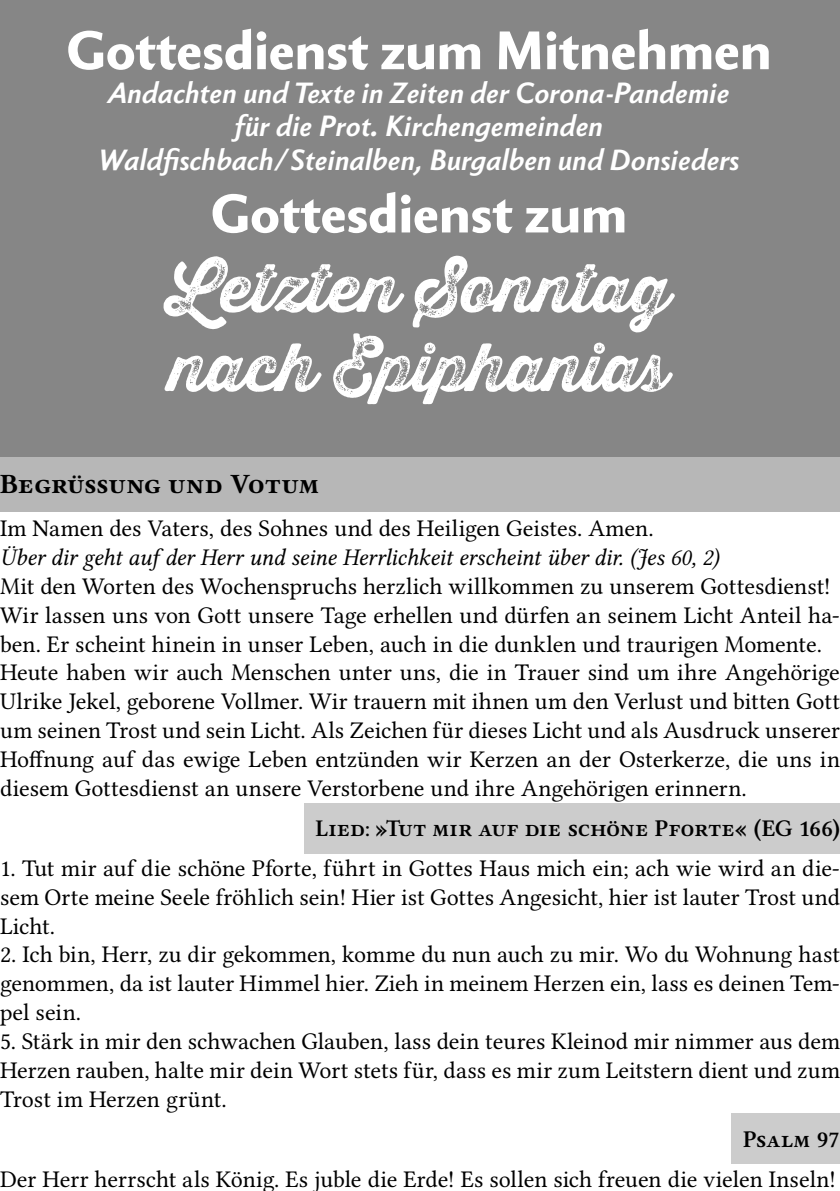
<style>
.page{position:relative;width:840px;height:1191px;background:#fff}
.page>*{position:absolute;margin:0;border:0;box-sizing:border-box;transform-origin:0 0}
.t1{font:66px/79.2px "Thirsty Rough Bol Thr";color:#fff}
.t2{font:800 52px "Berling Nova Sans Pro";color:#fff}
.t3{font:italic 700 28px/33.6px "Berling Nova Sans Pro";color:#fff;text-align:center}
.Überschriften{font:700 28px "Libertinus Serif";letter-spacing:.005em;color:#000}
.t4{font:24px/28.8px "Libertinus Serif";letter-spacing:.005em;color:#000;text-align:justify}
.t5{font:italic 24px "Libertinus Serif";letter-spacing:-.01em;color:#000}
.Unterüberschriften{font:600 24px "Libertinus Serif";letter-spacing:-.005em;color:#000}
</style>
<div class="page">
<div style="left:0;top:0;width:839px;height:457px;background:#868686"></div>
<div style="left:0;top:457px;width:839px;height:54px;background:#b7b7b7"></div>
<div style="left:304px;top:803px;width:535px;height:50px;background:#ccc"></div>
<div style="left:731px;top:1113px;width:108px;height:50px;background:#ccc"></div>
<h2 class="t2" style="left:66px;top:13px;width:706px">Gottesdienst zum Mitnehmen</h2>
<p class="t3" style="left:98px;top:74px;width:642px">Andachten und Texte in Zeiten der Corona-Pandemie für die Prot. Kirchengemeinden<br>Waldfischbach/Steinalben, Burgalben und Donsieders</p>
<h2 class="t2" style="left:211px;top:176px;width:418px">Gottesdienst zum</h2>
<h1 class="t1" style="left:168px;top:248px;width:503px">Letzten Sonntag nach Epiphanias</h1>
<p class="Überschriften" style="left:0;top:465px;width:320px">Begrüssung und Votum</p>
<p class="t4" style="left:0;top:514px;width:654px">Im Namen des Vaters, des Sohnes und des Heiligen Geistes. Amen.</p>
<p class="t5" style="left:0;top:543px;width:720px">Über dir geht auf der Herr und seine Herrlichkeit erscheint über dir. (Jes 60, 2)</p>
<p class="t4" style="left:0;top:571px;width:831px">Mit den Worten des Wochenspruchs herzlich willkommen zu unserem Gottesdienst!</p>
<p class="t4" style="left:0;top:600px;width:841px">Wir lassen uns von Gott unsere Tage erhellen und dürfen an seinem Licht Anteil ha&shy;ben. Er scheint hinein in unser Leben, auch in die dunklen und traurigen Momente.</p>
<p class="t4" style="left:0;top:658px;width:841px">Heute haben wir auch Menschen unter uns, die in Trauer sind um ihre Angehörige Ulrike Jekel, geborene Vollmer. Wir trauern mit ihnen um den Verlust und bitten Gott um seinen Trost und sein Licht. Als Zeichen für dieses Licht und als Ausdruck unserer Hoffnung auf das ewige Leben entzünden wir Kerzen an der Osterkerze, die uns in diesem Gottesdienst an unsere Verstorbene und ihre Angehörigen erinnern.</p>
<p class="Unterüberschriften" style="left:315px;top:814px;width:525px">Lied: »Tut mir auf die schöne Pforte« (EG 166)</p>
<p class="t4" style="left:0;top:853px;width:841px">1. Tut mir auf die schöne Pforte, führt in Gottes Haus mich ein; ach wie wird an die&shy;sem Orte meine Seele fröhlich sein! Hier ist Gottes Angesicht, hier ist lauter Trost und Licht.</p>
<p class="t4" style="left:0;top:940px;width:841px">2. Ich bin, Herr, zu dir gekommen, komme du nun auch zu mir. Wo du Wohnung hast genommen, da ist lauter Himmel hier. Zieh in meinem Herzen ein, lass es deinen Tem&shy;pel sein.</p>
<p class="t4" style="left:0;top:1026px;width:841px">5. Stärk in mir den schwachen Glauben, lass dein teures Kleinod mir nimmer aus dem Herzen rauben, halte mir dein Wort stets für, dass es mir zum Leitstern dient und zum Trost im Herzen grünt.</p>
<p class="Unterüberschriften" style="left:742px;top:1125px;width:98px">Psalm 97</p>
<p class="t4" style="left:0;top:1164px;width:837px">Der Herr herrscht als König. Es juble die Erde! Es sollen sich freuen die vielen Inseln!</p>
</div>
